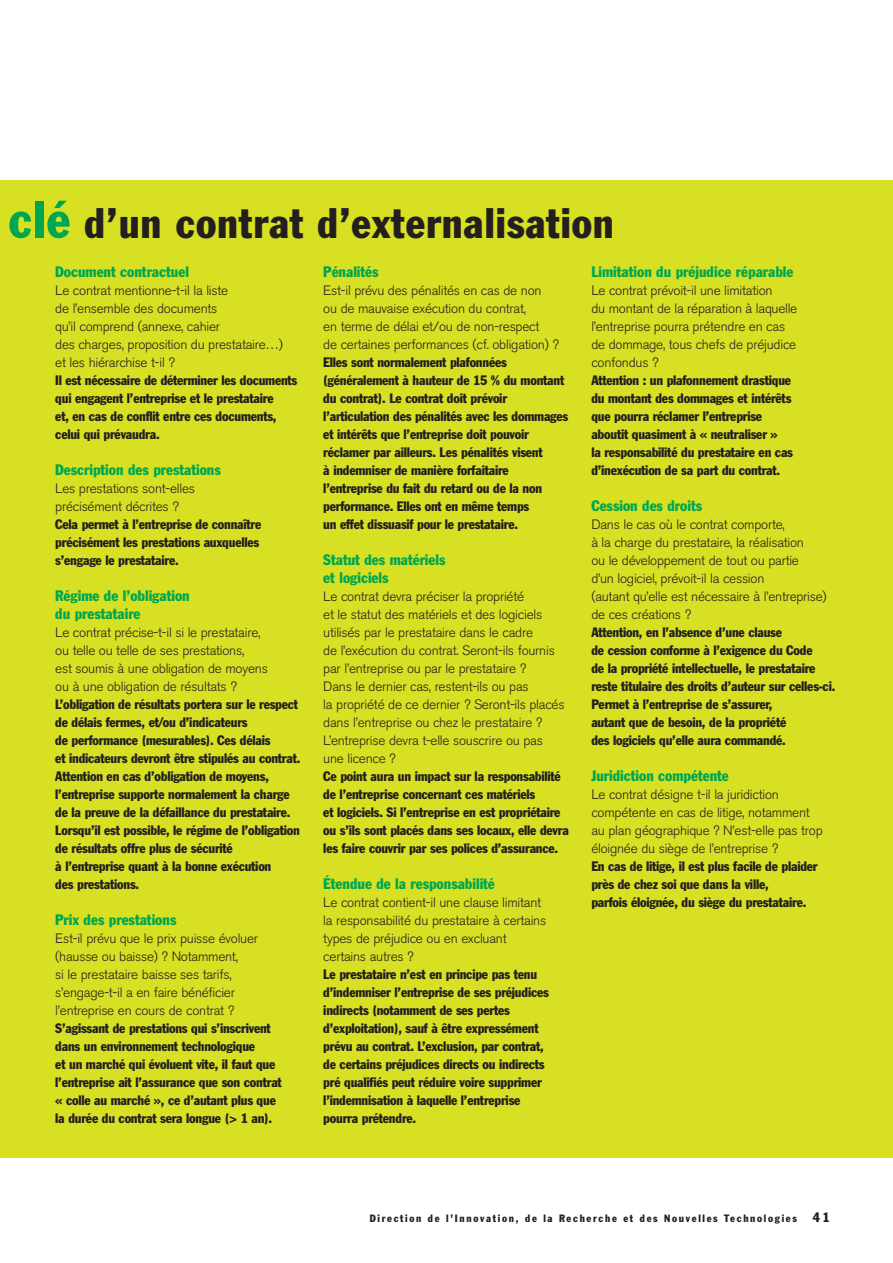
<style>
.page{position:relative;width:893px;height:1263px;background:#fff}
.page>*{position:absolute;margin:0;border:0;box-sizing:border-box;transform-origin:0 0}
.t1{font:condensed 42px "Franklin Gothic";letter-spacing:.02em;color:#231f1f}
.t2{font:condensed 15px/18px "Franklin Gothic";color:#00a650}
.t3{font:condensed 13.5px/18px "Franklin Gothic";letter-spacing:-.015em;color:#231f1f}
.t4{font:300 13.5px/18px "Akzidenz Grotesk BE";letter-spacing:-.02em;color:#231f1f}
.t5{font:condensed 10.5px "Franklin Gothic";letter-spacing:.16em;color:#231f1f}
.s1{font-size:51px;color:#00a650}
.s2{font-size:13.5px}
</style>
<div class="page">
<div style="left:0;top:180px;width:892px;height:978px;background:#d7e023"></div>
<h1 class="t1" style="left:9px;top:208px;width:606px"><span class="s1">clé</span> d’un contrat d’externalisation</h1>
<p class="t2" style="left:55px;top:263px;width:135px">Document contractuel</p>
<p class="t4" style="left:55px;top:283px;width:229px">Le contrat mentionne-t-il la liste<br>de l’ensemble des documents<br>qu’il comprend (annexe, cahier<br>des charges, proposition du prestataire…) et les hiérarchise t-il ?</p>
<p class="t3" style="left:55px;top:372px;width:243px">Il est nécessaire de déterminer les documents qui engagent l’entreprise et le prestataire<br>et, en cas de conflit entre ces documents, celui qui prévaudra.</p>
<p class="t2" style="left:55px;top:461px;width:167px">Description des prestations</p>
<p class="t4" style="left:55px;top:481px;width:141px">Les prestations sont-elles précisément décrites ?</p>
<p class="t3" style="left:55px;top:516px;width:207px">Cela permet à l’entreprise de connaître précisément les prestations auxquelles s’engage le prestataire.</p>
<p class="t2" style="left:55px;top:587px;width:136px">Régime de l’obligation du prestataire</p>
<p class="t4" style="left:55px;top:625px;width:214px">Le contrat précise-t-il si le prestataire, ou telle ou telle de ses prestations,<br>est soumis à une obligation de moyens ou à une obligation de résultats ?</p>
<p class="t3" style="left:55px;top:696px;width:246px">L’obligation de résultats portera sur le respect de délais fermes, et/ou d’indicateurs<br>de performance (mesurables). Ces délais<br>et indicateurs devront être stipulés au contrat.<br>Attention en cas d’obligation de moyens, l’entreprise supporte normalement la charge de la preuve de la défaillance du prestataire.<br>Lorsqu’il est possible, le régime de l’obligation de résultats offre plus de sécurité<br>à l’entreprise quant à la bonne exécution<br>des prestations.</p>
<p class="t2" style="left:55px;top:911px;width:123px">Prix des prestations</p>
<p class="t4" style="left:55px;top:931px;width:204px">Est-il prévu que le prix puisse évoluer (hausse ou baisse) ? Notamment,<br>si le prestataire baisse ses tarifs, s’engage-t-il a en faire bénéficier l’entreprise en cours de contrat ?</p>
<p class="t3" style="left:55px;top:1020px;width:228px">S’agissant de prestations qui s’inscrivent dans un environnement technologique<br>et un marché qui évoluent vite, il faut que l’entreprise ait l’assurance que son contrat « colle au marché », ce d’autant plus que la durée du contrat sera longue (&gt; 1 an).</p>
<p class="t2" style="left:323px;top:263px;width:57px">Pénalités</p>
<p class="t4" style="left:323px;top:283px;width:237px">Est-il prévu des pénalités en cas de non<br>ou de mauvaise exécution du contrat,<br>en terme de délai et/ou de non-respect<br>de certaines performances (cf. obligation) ?</p>
<p class="t3" style="left:323px;top:354px;width:246px">Elles sont normalement plafonnées (généralement à hauteur de 15 % du montant du contrat). Le contrat doit prévoir l’articulation des pénalités avec les dommages et intérêts que l’entreprise doit pouvoir réclamer par ailleurs. Les pénalités visent<br>à indemniser de manière forfaitaire l’entreprise du fait du retard ou de la non performance. Elles ont en même temps<br>un effet dissuasif pour le prestataire.</p>
<p class="t2" style="left:323px;top:551px;width:124px">Statut des matériels et logiciels</p>
<p class="t4" style="left:323px;top:589px;width:243px">Le contrat devra préciser la propriété<br>et le statut des matériels et des logiciels utilisés par le prestataire dans le cadre<br>de l’exécution du contrat. Seront-ils fournis par l’entreprise ou par le prestataire ?<br>Dans le dernier cas, restent-ils ou pas<br>la propriété de ce dernier ? Seront-ils placés dans l’entreprise ou chez le prestataire ?<br>L’entreprise devra t-elle souscrire ou pas une licence ?</p>
<p class="t3" style="left:323px;top:768px;width:247px">Ce point aura un impact sur la responsabilité de l’entreprise concernant ces matériels<br>et logiciels. Si l’entreprise en est propriétaire ou s’ils sont placés dans ses locaux, elle devra les faire couvrir par ses polices d’assurance.</p>
<p class="t2" style="left:323px;top:875px;width:173px">Étendue de la responsabilité</p>
<p class="t4" style="left:323px;top:895px;width:224px">Le contrat contient-il une clause limitant la responsabilité du prestataire à certains types de préjudice ou en excluant certains autres ?</p>
<p class="t3" style="left:323px;top:966px;width:227px">Le prestataire n’est en principe pas tenu d’indemniser l’entreprise de ses préjudices indirects (notamment de ses pertes d’exploitation), sauf à être expressément prévu au contrat. L’exclusion, par contrat, de certains préjudices directs ou indirects pré qualifiés peut réduire voire supprimer l’indemnisation à laquelle l’entreprise pourra prétendre.</p>
<p class="t2" style="left:591px;top:263px;width:204px">Limitation du préjudice réparable</p>
<p class="t4" style="left:591px;top:283px;width:207px">Le contrat prévoit-il une limitation<br>du montant de la réparation à laquelle l’entreprise pourra prétendre en cas de dommage, tous chefs de préjudice confondus ?</p>
<p class="t3" style="left:591px;top:372px;width:203px">Attention : un plafonnement drastique du montant des dommages et intérêts que pourra réclamer l’entreprise aboutit quasiment à « neutraliser »<br>la responsabilité du prestataire en cas d’inexécution de sa part du contrat.</p>
<p class="t2" style="left:591px;top:497px;width:112px">Cession des droits</p>
<p class="t4" style="left:591px;top:517px;width:237px">Dans le cas où le contrat comporte,<br>à la charge du prestataire, la réalisation<br>ou le développement de tout ou partie<br>d’un logiciel, prévoit-il la cession<br>(autant qu’elle est nécessaire à l’entreprise) de ces créations ?</p>
<p class="t3" style="left:591px;top:624px;width:245px">Attention, en l’absence d’une clause<br>de cession conforme à l’exigence du Code<br>de la propriété intellectuelle, le prestataire reste titulaire des droits d’auteur sur celles-ci.<br>Permet à l’entreprise de s’assurer,<br>autant que de besoin, de la propriété<br>des logiciels qu’elle aura commandé.</p>
<p class="t2" style="left:591px;top:767px;width:139px">Juridiction compétente</p>
<p class="t4" style="left:591px;top:787px;width:233px">Le contrat désigne t-il la juridiction compétente en cas de litige, notamment au plan géographique ? N’est-elle pas trop éloignée du siège de l’entreprise ?</p>
<p class="t3" style="left:591px;top:858px;width:228px">En cas de litige, il est plus facile de plaider près de chez soi que dans la ville,<br>parfois éloignée, du siège du prestataire.</p>
<p class="t5" style="left:370px;top:1215px;width:461px">Direction de l’Innovation, de la Recherche et des Nouvelles Technologies <span class="s2">41</span></p>
</div>
